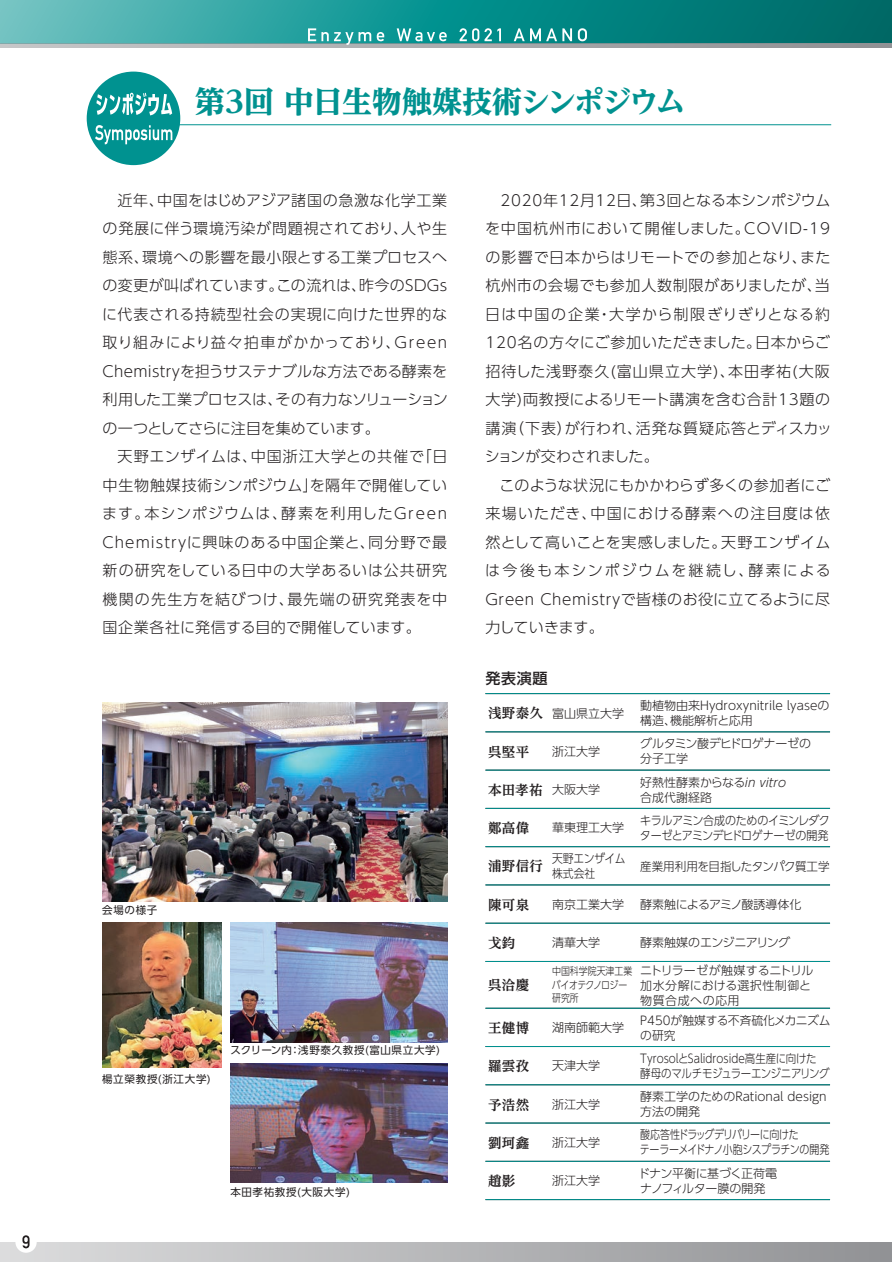
<style>
.page{position:relative;width:892px;height:1262px;background:#fff}
.page>*{position:absolute;margin:0;border:0;box-sizing:border-box;transform-origin:0 0}
.t1{font:800 30px "UD Reimin Pr 6";letter-spacing:-.03em;color:#009290}
.t2{font:300 15px/28.5px "UD Shin Go Pro";letter-spacing:.03em;color:#231f20;text-align:justify}
.t3{font:500 15px "UD Shin Go Pro";color:#231f20}
.t4{font:700 13.5px "UD Reimin Pr 6";letter-spacing:.02em;color:#231f20}
.t5{font:300 12px/15px "UD Shin Go Pro";color:#231f20}
.t6{font:300 12px/15px "UD Shin Go Pro";color:#231f20;scale:.87 1}
.t7{font:300 12px/15px "UD Shin Go Pro";letter-spacing:-.035em;color:#231f20}
.t8{font:300 12px/15px "UD Shin Go Pro";letter-spacing:.035em;color:#231f20}
.t9{font:300 12px/15px "UD Shin Go Pro";letter-spacing:-.045em;color:#231f20;scale:.83 1}
.t10{font:300 12px/15px "UD Shin Go Pro";letter-spacing:-.035em;color:#231f20;scale:.92 1}
.t11{font:300 12px/15px "UD Shin Go Pro";letter-spacing:-.02em;color:#231f20}
.t12{font:300 12px "UD Shin Go Pro";letter-spacing:-.03em;color:#231f20;scale:.96 1}
.t13{font:300 12px "UD Shin Go Pro";letter-spacing:-.025em;color:#231f20}
.t14{font:300 12px/15px "UD Shin Go Pro";letter-spacing:-.02em;color:#231f20;scale:.9 1}
.t15{font:10.5px "UD Shin Go Pro";letter-spacing:.065em;color:#231f20}
.t16{font:300 10.5px/13.5px "UD Shin Go Pro";color:#231f20;scale:.85 1}
</style>
<div class="page">
<div style="left:0;top:1242px;width:892px;height:20px;background:linear-gradient(to right,#dcdcdd,#919295)"></div>
<svg style="left:0;top:0;width:892px;height:43px;background:#1e9391"></svg>
<div style="left:15px;top:1231px;width:22px;height:22px;background:#fff;border-radius:50%"></div>
<svg style="left:22px;top:1235px;width:8px;height:13px"></svg>
<svg style="left:0;top:43px;width:892px;height:4px;background:#9ea6a8"></svg>
<hr style="left:105px;top:124px;width:726px;height:1px;background:#009290">
<div style="left:87px;top:72px;width:93px;height:93px;background:#009290;border-radius:50%"></div>
<svg style="left:96px;top:93px;width:76px;height:22px"></svg>
<svg style="left:95px;top:125px;width:77px;height:19px"></svg>
<svg style="left:308px;top:28px;width:63px;height:17px"></svg>
<svg style="left:377px;top:32px;width:7px;height:9px"></svg>
<svg style="left:397px;top:28px;width:50px;height:13px"></svg>
<svg style="left:459px;top:28px;width:42px;height:13px"></svg>
<svg style="left:514px;top:28px;width:10px;height:13px"></svg>
<svg style="left:530px;top:28px;width:42px;height:13px"></svg>
<svg style="left:578px;top:28px;width:9px;height:13px"></svg>
<img style="left:103px;top:702px;width:344px;height:200px">
<img style="left:103px;top:923px;width:119px;height:145px">
<img style="left:230px;top:923px;width:217px;height:119px">
<img style="left:230px;top:1063px;width:217px;height:119px">
<hr style="left:485px;top:732px;width:345px;height:1px;background:#231f20">
<hr style="left:485px;top:1085px;width:345px;height:1px;background:#231f20">
<hr style="left:485px;top:693px;width:345px;height:1px;background:#009290">
<hr style="left:485px;top:731px;width:345px;height:1px;background:#009290">
<hr style="left:485px;top:770px;width:345px;height:1px;background:#009290">
<hr style="left:485px;top:808px;width:345px;height:1px;background:#009290">
<hr style="left:485px;top:846px;width:345px;height:1px;background:#009290">
<hr style="left:485px;top:885px;width:345px;height:1px;background:#009290">
<hr style="left:485px;top:923px;width:345px;height:1px;background:#009290">
<hr style="left:485px;top:961px;width:345px;height:1px;background:#009290">
<hr style="left:485px;top:1008px;width:345px;height:1px;background:#009290">
<hr style="left:485px;top:1046px;width:345px;height:1px;background:#009290">
<hr style="left:485px;top:1084px;width:345px;height:1px;background:#009290">
<hr style="left:485px;top:1123px;width:345px;height:1px;background:#009290">
<hr style="left:485px;top:1161px;width:345px;height:1px;background:#009290">
<hr style="left:485px;top:1199px;width:345px;height:1px;background:#009290">
<h1 class="t1" style="left:195px;top:76px;width:492px">第3回 中日生物触媒技術シンポジウム</h1>
<p class="t2" style="left:102px;top:185px;width:347px;text-indent:16px">近年、中国をはじめアジア諸国の急激な化学工業の発展に伴う環境汚染が問題視されており、人や生態系、環境への影響を最小限とする工業プロセスへの変更が叫ばれています。この流れは、昨今のSDGsに代表される持続型社会の実現に向けた世界的な取り組みにより益々拍車がかかっており、Green Chemistryを担うサステナブルな方法である酵素を利用した工業プロセスは、その有力なソリューションの一つとしてさらに注目を集めています。</p>
<p class="t2" style="left:102px;top:442px;width:347px;text-indent:16px">天野エンザイムは、中国浙江大学との共催で「日中生物触媒技術シンポジウム」を隔年で開催しています。本シンポジウムは、酵素を利用したGreen Chemistryに興味のある中国企業と、同分野で最新の研究をしている日中の大学あるいは公共研究機関の先生方を結びつけ、最先端の研究発表を中国企業各社に発信する目的で開催しています。</p>
<p class="t15" style="left:102px;top:901px;width:57px">会場の様子</p>
<p class="t15" style="left:102px;top:1070px;width:110px">楊立榮教授(浙江大学)</p>
<p class="t15" style="left:230px;top:1042px;width:211px">スクリーン内：浅野泰久教授(富山県立大学)</p>
<p class="t15" style="left:230px;top:1183px;width:121px">本田孝祐教授(大阪大学)</p>
<p class="t2" style="left:485px;top:185px;width:348px;text-indent:16px">2020年12月12日、第3回となる本シンポジウムを中国杭州市において開催しました。COVID-19の影響で日本からはリモートでの参加となり、また杭州市の会場でも参加人数制限がありましたが、当日は中国の企業・大学から制限ぎりぎりとなる約120名の方々にご参加いただきました。日本からご招待した浅野泰久(富山県立大学)、本田孝祐(大阪大学)両教授によるリモート講演を含む合計13題の講演（下表）が行われ、活発な質疑応答とディスカッションが交わされました。</p>
<p class="t2" style="left:485px;top:470px;width:347px;text-indent:14px">このような状況にもかかわらず多くの参加者にご来場いただき、中国における酵素への注目度は依然として高いことを実感しました。天野エンザイムは今後も本シンポジウムを継続し、酵素によるGreen Chemistryで皆様のお役に立てるように尽力していきます。</p>
<p class="t3" style="left:485px;top:666px;width:63px">発表演題</p>
<p class="t5" style="left:552px;top:705px;width:73px">富山県立大学</p>
<p class="t5" style="left:640px;top:698px;width:191px">動植物由来Hydroxynitrile lyaseの構造、機能解析と応用</p>
<p class="t5" style="left:552px;top:743px;width:49px">浙江大学</p>
<p class="t11" style="left:640px;top:736px;width:173px">グルタミン酸デヒドロゲナーゼの分子工学</p>
<p class="t5" style="left:552px;top:782px;width:49px">大阪大学</p>
<p class="t5" style="left:640px;top:774px;width:147px">好熱性酵素からなるin vitro合成代謝経路</p>
<p class="t5" style="left:552px;top:820px;width:73px">華東理工大学</p>
<p class="t10" style="left:640px;top:812px;width:208px">キラルアミン合成のためのイミンレダクターゼとアミンデヒドロゲナーゼの開発</p>
<p class="t14" style="left:552px;top:851px;width:83px">天野エンザイム株式会社</p>
<p class="t12" style="left:640px;top:856px;width:199px">産業用利用を目指したタンパク質工学</p>
<p class="t5" style="left:552px;top:896px;width:73px">南京工業大学</p>
<p class="t7" style="left:640px;top:896px;width:163px">酵素触によるアミノ酸誘導体化</p>
<p class="t5" style="left:552px;top:935px;width:49px">清華大学</p>
<p class="t13" style="left:640px;top:933px;width:152px">酵素触媒のエンジニアリング</p>
<p class="t16" style="left:552px;top:964px;width:96px">中国科学院天津工業バイオテクノロジー研究所</p>
<p class="t8" style="left:640px;top:962px;width:175px">ニトリラーゼが触媒するニトリル加水分解における選択性制御と物質合成への応用</p>
<p class="t5" style="left:552px;top:1020px;width:73px">湖南師範大学</p>
<p class="t5" style="left:640px;top:1012px;width:192px">P450が触媒する不斉硫化メカニズムの研究</p>
<p class="t5" style="left:552px;top:1058px;width:49px">天津大学</p>
<p class="t6" style="left:640px;top:1050px;width:219px">TyrosolとSalidroside高生産に向けた酵母のマルチモジュラーエンジニアリング</p>
<p class="t5" style="left:552px;top:1096px;width:49px">浙江大学</p>
<p class="t5" style="left:640px;top:1089px;width:188px">酵素工学のためのRational design方法の開発</p>
<p class="t5" style="left:552px;top:1135px;width:49px">浙江大学</p>
<p class="t9" style="left:640px;top:1127px;width:230px">酸応答性ドラッグデリバリーに向けた<br>テーラーメイドナノ小胞シスプラチンの開発</p>
<p class="t4" style="left:488px;top:702px;width:56px">浅野泰久</p>
<p class="t4" style="left:488px;top:740px;width:43px">呉堅平</p>
<p class="t4" style="left:488px;top:779px;width:56px">本田孝祐</p>
<p class="t4" style="left:488px;top:817px;width:43px">鄭高偉</p>
<p class="t4" style="left:488px;top:855px;width:56px">浦野信行</p>
<p class="t4" style="left:488px;top:894px;width:43px">陳可泉</p>
<p class="t4" style="left:488px;top:932px;width:29px">戈鈞</p>
<p class="t4" style="left:488px;top:974px;width:43px">呉洽慶</p>
<p class="t4" style="left:488px;top:1017px;width:43px">王健博</p>
<p class="t4" style="left:488px;top:1055px;width:43px">羅雲孜</p>
<p class="t4" style="left:488px;top:1093px;width:43px">予浩然</p>
<p class="t4" style="left:488px;top:1132px;width:43px">劉珂鑫</p>
<p class="t4" style="left:488px;top:1170px;width:29px">趙影</p>
<p class="t5" style="left:552px;top:1173px;width:49px">浙江大学</p>
<p class="t7" style="left:638px;top:1165px;width:140px">ドナン平衡に基づく正荷電ナノフィルター膜の開発</p>
</div>
